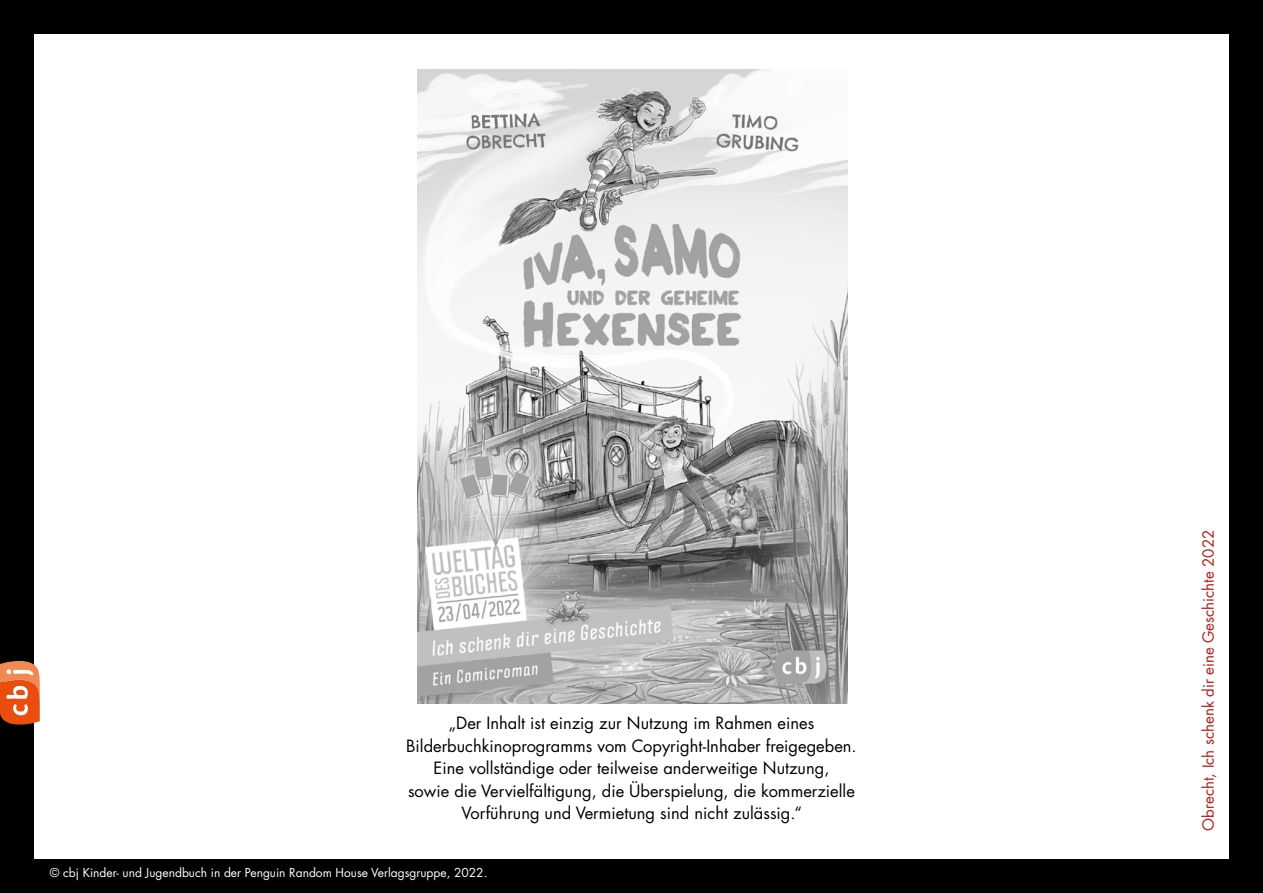
<style>
.page{position:relative;width:1263px;height:893px;background:#fff}
.page>*{position:absolute;margin:0;border:0;box-sizing:border-box;transform-origin:0 0}
.t1{font:16.5px/22.5px "Futura LT Pro";color:#000;text-align:center}
.t2{font:15px "Futura LT Pro";color:#b71918}
.t3{font:12px "Futura LT Pro";color:#fff}
</style>
<div class="page">
<div style="left:1229px;top:0;width:34px;height:893px;background:#000"></div>
<div style="left:0;top:859px;width:1263px;height:34px;background:#000"></div>
<div style="left:0;top:0;width:1263px;height:34px;background:#000"></div>
<div style="left:0;top:0;width:34px;height:893px;background:#000"></div>
<svg style="left:0;top:660px;width:40px;height:65px;background:#e27445"></svg>
<img style="left:418px;top:69px;width:429px;height:634px">
<p class="t1" style="left:406px;top:711px;width:452px">„Der Inhalt ist einzig zur Nutzung im Rahmen eines Bilderbuchkinoprogramms vom Copyright-Inhaber freigegeben.<br>Eine vollständige oder teilweise anderweitige Nutzung,<br>sowie die Vervielfältigung, die Überspielung, die kommerzielle Vorführung und Vermietung sind nicht zulässig.“</p>
<p class="t3" style="left:50px;top:865px;width:439px">© cbj Kinder- und Jugendbuch in der Penguin Random House Verlagsgruppe, 2022.</p>
<p class="t2" style="left:1198px;top:830px;width:302px;rotate:-90deg">Obrecht, Ich schenk dir eine Geschichte 2022</p>
</div>
